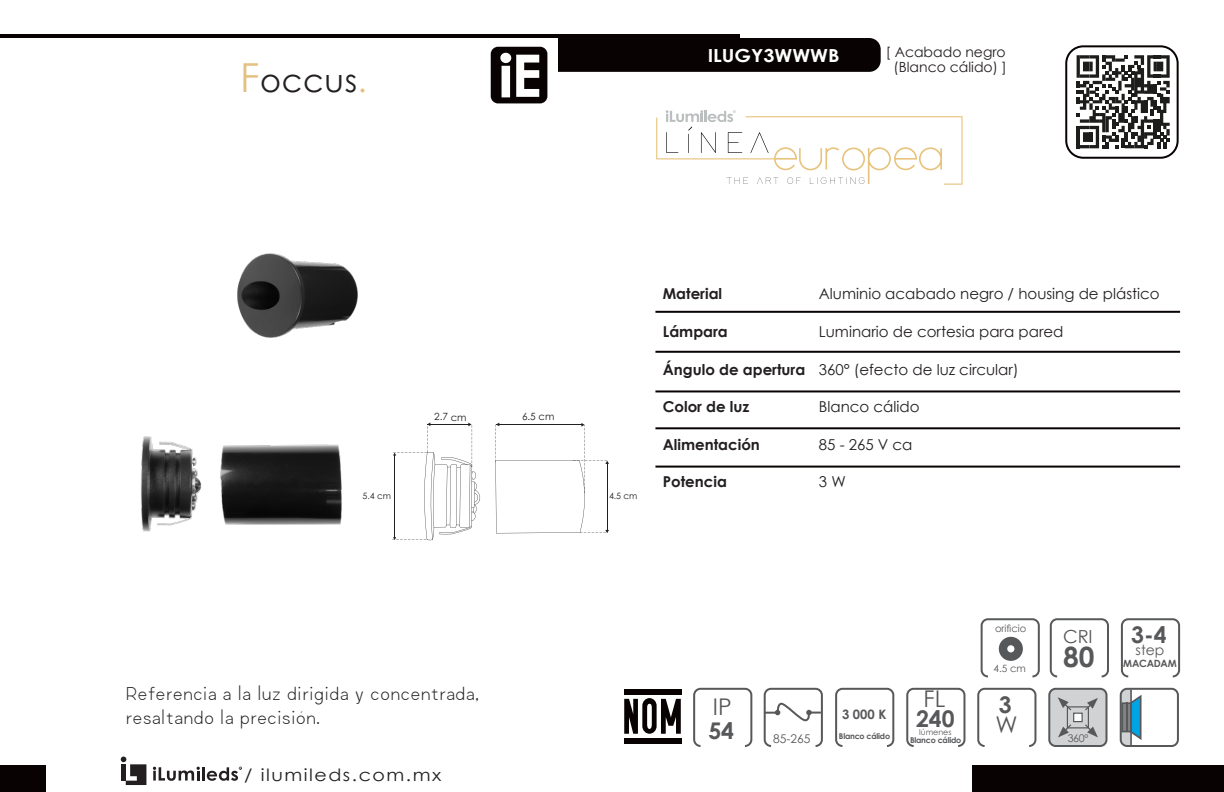
<style>
.page{position:relative;width:1224px;height:792px;background:#fff}
.page>*{position:absolute;margin:0;border:0;box-sizing:border-box;transform-origin:0 0}
.t1{font:32px "Century Gothic";letter-spacing:.02em;color:#231f20}
.t2{font:700 28px "Century Gothic";color:#57585a}
.t3{font:700 23px "Century Gothic";color:#57585a}
.t4{font:23px "Century Gothic";color:#57585a}
.t5{font:300 18px/24px "Regime";letter-spacing:.02em;color:#231f20}
.t6{font:700 18px "Century Gothic";color:#fff;scale:1.1 1}
.t7{font:18px "Century Gothic";color:#57585a}
.t8{font:17px "Century Gothic";letter-spacing:.08em;color:#231f20;scale:1.12 1}
.t9{font:15px "Century Gothic";color:#231f20}
.t10{font:700 15px "Century Gothic";color:#231f20}
.t11{font:14px "Century Gothic";color:#231f20}
.t12{font:14px "Century Gothic";color:#57585a}
.t13{font:700 13px "Century Gothic";color:#57585a}
.t14{font:12px "Century Gothic";color:#57585a}
.t15{font:10.6px "Century Gothic";color:#57585a}
.t16{font:10px "Century Gothic";color:#57585a}
.t17{font:10px "Century Gothic Pro";color:#231f20}
.t18{font:700 10px "Century Gothic";letter-spacing:-.025em;color:#57585a}
.t19{font:8.8px "Century Gothic Pro";color:#231f20}
.t20{font:700 8px "Century Gothic";letter-spacing:-.025em;color:#57585a}
.t21{font:8px "Century Gothic";color:#57585a}
.s1{font-size:40px;color:#e4c180}
.s2{color:#e4c180}
</style>
<div class="page">
<div style="left:1065px;top:45px;width:114px;height:114px;border:2px solid #080302;border-radius:17px"></div>
<hr style="left:0;top:34px;width:739px;height:4px;background:#080302">
<div style="left:558px;top:38px;width:323px;height:34px;background:#080302"></div>
<div style="left:0;top:765px;width:45px;height:27px;background:#080302"></div>
<div style="left:972px;top:765px;width:252px;height:27px;background:#080302"></div>
<hr style="left:202px;top:767px;width:3px;height:14px;background:#231f20">
<svg style="left:207px;top:767px;width:35px;height:14px"></svg>
<svg style="left:153px;top:767px;width:47px;height:14px"></svg>
<svg style="left:121px;top:757px;width:25px;height:28px"></svg>
<div style="left:121px;top:764px;width:5px;height:17px;background:#231f20"></div>
<hr style="left:655px;top:311px;width:525px;height:2px;background:#080302">
<hr style="left:655px;top:351px;width:525px;height:2px;background:#080302">
<hr style="left:655px;top:390px;width:525px;height:2px;background:#080302">
<hr style="left:655px;top:427px;width:525px;height:2px;background:#080302">
<hr style="left:655px;top:466px;width:525px;height:2px;background:#080302">
<div style="left:835px;top:688px;width:59px;height:59px;border:2px solid #57585a;border-radius:6px"></div>
<div style="left:981px;top:618px;width:59px;height:59px;border:2px solid #57585a;border-radius:6px"></div>
<div style="left:999px;top:637px;width:24px;height:24px;background:#57585a;border-radius:50%"></div>
<div style="left:1007px;top:645px;width:7px;height:7px;background:#fff;border-radius:50%"></div>
<div style="left:977px;top:688px;width:59px;height:59px;border:2px solid #57585a;border-radius:6px"></div>
<div style="left:624px;top:689px;width:57px;height:5px;background:#080302"></div>
<div style="left:624px;top:738px;width:57px;height:5px;background:#080302"></div>
<svg style="left:624px;top:698px;width:57px;height:36px"></svg>
<div style="left:693px;top:688px;width:59px;height:59px;border:2px solid #57585a;border-radius:6px"></div>
<svg style="left:1123px;top:691px;width:19px;height:53px"></svg>
<hr style="left:1126px;top:702px;width:1px;height:30px;background:#57585a">
<div style="left:1120px;top:688px;width:59px;height:59px;border:2px solid #57585a;border-radius:6px"></div>
<hr style="left:1130px;top:690px;width:2px;height:55px;background:#57585a">
<div style="left:764px;top:688px;width:59px;height:59px;border:2px solid #57585a;border-radius:6px"></div>
<svg style="left:763px;top:702px;width:60px;height:20px"></svg>
<div style="left:906px;top:688px;width:59px;height:59px;border:2px solid #57585a;border-radius:6px"></div>
<div style="left:1121px;top:618px;width:59px;height:59px;border:2px solid #57585a;border-radius:6px"></div>
<div style="left:1050px;top:618px;width:59px;height:59px;border:2px solid #57585a;border-radius:6px"></div>
<div style="left:1049px;top:689px;width:57px;height:57px;background:#d1d2d4;border-radius:6px"></div>
<div style="left:1048px;top:688px;width:59px;height:59px;border:2px solid #57585a;border-radius:6px"></div>
<div style="left:1067px;top:706px;width:22px;height:22px;background:#d1d2d4;border:1px solid #57585a"></div>
<div style="left:1073px;top:713px;width:10px;height:9px;background:#fff;border:1px solid #57585a"></div>
<svg style="left:1058px;top:697px;width:15px;height:15px"></svg>
<svg style="left:1084px;top:698px;width:14px;height:14px"></svg>
<svg style="left:1084px;top:723px;width:14px;height:14px"></svg>
<svg style="left:1058px;top:723px;width:15px;height:15px"></svg>
<img style="left:237px;top:253px;width:121px;height:85px">
<img style="left:141px;top:436px;width:201px;height:96px">
<svg style="left:495px;top:423px;width:114px;height:110px"></svg>
<svg style="left:392px;top:422px;width:88px;height:118px"></svg>
<svg style="left:1077px;top:55px;width:93px;height:93px"></svg>
<div style="left:491px;top:47px;width:56px;height:56px;background:#080302;border-radius:7px"></div>
<svg style="left:500px;top:53px;width:39px;height:44px"></svg>
<svg style="left:656px;top:110px;width:307px;height:75px"></svg>
<p class="t1" style="left:240px;top:61px;width:128px"><span class="s1">F</span>occus<span class="s2">.</span></p>
<p class="t6" style="left:708px;top:44px;width:121px">ILUGY3WWWB</p>
<p class="t11" style="left:886px;top:44px;width:121px">[ Acabado negro</p>
<p class="t11" style="left:894px;top:59px;width:115px">(Blanco cálido) ]</p>
<p class="t17" style="left:434px;top:411px;width:34px;rotate:1deg">2.7 cm</p>
<p class="t17" style="left:522px;top:410px;width:34px;rotate:1deg">6.5 cm</p>
<p class="t19" style="left:363px;top:490px;width:30px;rotate:1deg">5.4 cm</p>
<p class="t19" style="left:609px;top:490px;width:30px;rotate:1deg">4.5 cm</p>
<p class="t10" style="left:663px;top:285px;width:61px">Material</p>
<p class="t10" style="left:663px;top:322px;width:67px">Lámpara</p>
<p class="t10" style="left:663px;top:360px;width:144px">Ángulo de apertura</p>
<p class="t10" style="left:663px;top:397px;width:88px">Color de luz</p>
<p class="t10" style="left:663px;top:435px;width:99px">Alimentación</p>
<p class="t10" style="left:663px;top:473px;width:66px">Potencia</p>
<p class="t9" style="left:819px;top:285px;width:342px">Aluminio acabado negro / housing de plástico</p>
<p class="t9" style="left:819px;top:322px;width:246px">Luminario de cortesia para pared</p>
<p class="t9" style="left:819px;top:360px;width:201px">360° (efecto de luz circular)</p>
<p class="t9" style="left:819px;top:398px;width:102px">Blanco cálido</p>
<p class="t9" style="left:819px;top:435px;width:95px">85 - 265 V ca</p>
<p class="t9" style="left:819px;top:473px;width:28px">3 W</p>
<p class="t5" style="left:126px;top:682px;width:355px">Referencia a la luz dirigida y concentrada, resaltando la precisión.</p>
<p class="t8" style="left:244px;top:765px;width:178px">/ ilumileds.com.mx</p>
<p class="t4" style="left:713px;top:693px;width:20px">IP</p>
<p class="t3" style="left:708px;top:716px;width:27px">54</p>
<p class="t14" style="left:773px;top:731px;width:39px">85-265</p>
<p class="t13" style="left:842px;top:706px;width:46px">3 000 K</p>
<p class="t20" style="left:839px;top:731px;width:53px">Blanco cálido</p>
<p class="t4" style="left:924px;top:685px;width:23px">FL</p>
<p class="t3" style="left:916px;top:704px;width:40px">240</p>
<p class="t21" style="left:919px;top:727px;width:34px">lúmenes</p>
<p class="t20" style="left:910px;top:735px;width:53px">Blanco cálido</p>
<p class="t16" style="left:995px;top:623px;width:33px">orificio</p>
<p class="t16" style="left:994px;top:663px;width:34px">4.5 cm</p>
<p class="t3" style="left:999px;top:690px;width:14px">3</p>
<p class="t4" style="left:995px;top:711px;width:24px">W</p>
<p class="t7" style="left:1063px;top:626px;width:31px">CRI</p>
<p class="t2" style="left:1063px;top:640px;width:33px">80</p>
<p class="t15" style="left:1068px;top:732px;width:22px">360º</p>
<p class="t3" style="left:1131px;top:620px;width:37px">3-4</p>
<p class="t12" style="left:1136px;top:642px;width:30px">step</p>
<p class="t18" style="left:1123px;top:657px;width:55px">MACADAM</p>
</div>
